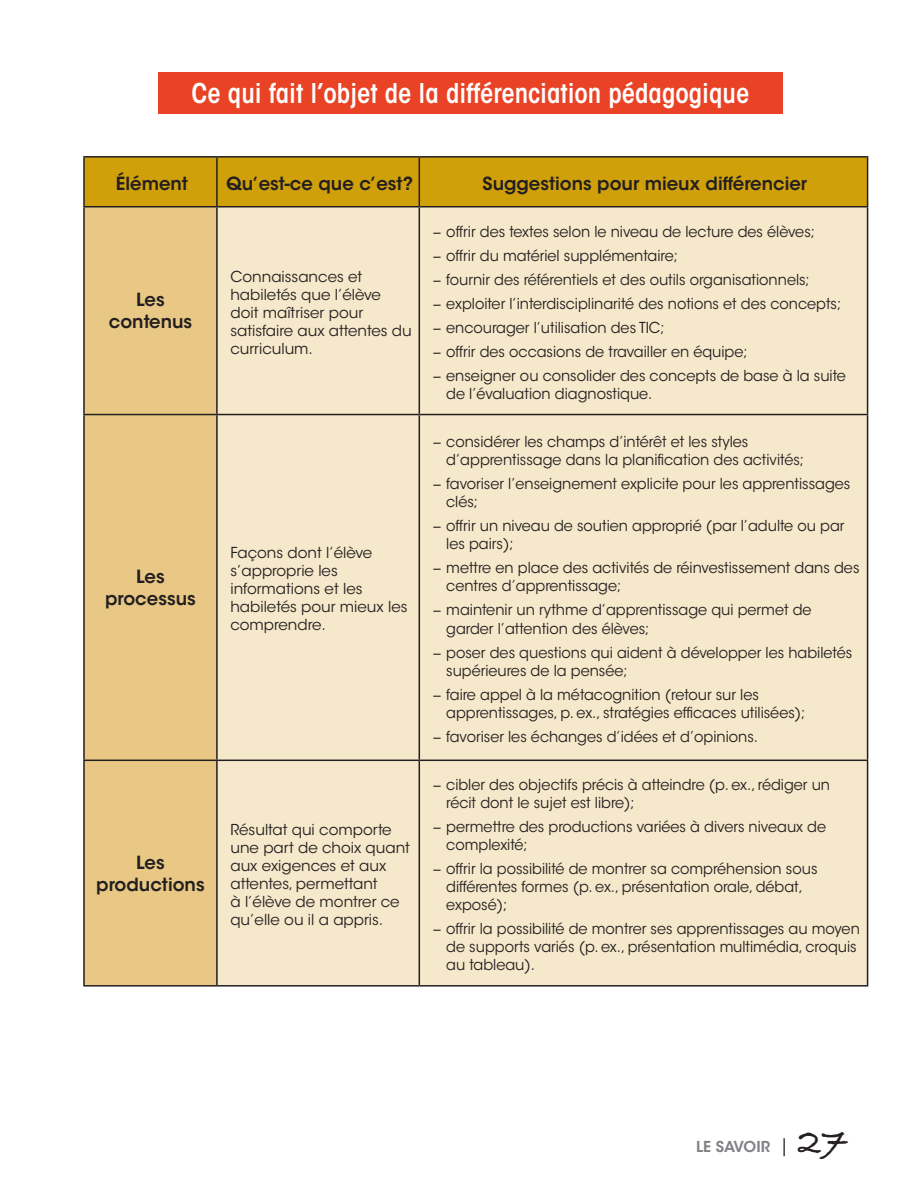
<style>
.page{position:relative;width:919px;height:1189px;background:#fff}
.page>*{position:absolute;margin:0;border:0;box-sizing:border-box;transform-origin:0 0}
.t1{font:600 condensed 27px "ITC Avant Garde Std";color:#fff}
.t2{font:600 18px/21.6px "ITC Avant Garde Std";color:#231f20;text-align:center}
.t3{font:15px/18px "ITC Avant Garde Std";color:#231f20;scale:.96 1}
.t4{font:15px/18px "ITC Avant Garde Std";color:#231f20}
.t5{font:600 15px "ITC Avant Garde Std";color:#808285}
.s1{font-family:"Bradley Hand ITCTT Bold";font-weight:400;font-size:18px;color:#231f20}
.s2{font-family:"Bradley Hand ITCTT Bold";font-weight:400;font-size:37.5px;color:#231f20}
</style>
<div class="page">
<div style="left:158px;top:72px;width:624px;height:42px;background:#e94224"></div>
<div style="left:85px;top:157px;width:781px;height:49px;background:#d0a00a"></div>
<div style="left:85px;top:207px;width:131px;height:777px;background:#e8c884"></div>
<div style="left:218px;top:207px;width:648px;height:777px;background:#f6e8ca"></div>
<hr style="left:83px;top:156px;width:134px;height:1px;background:#231f20">
<hr style="left:83px;top:157px;width:2px;height:49px;background:#231f20">
<hr style="left:217px;top:156px;width:202px;height:1px;background:#231f20">
<hr style="left:216px;top:157px;width:2px;height:49px;background:#231f20">
<hr style="left:419px;top:156px;width:449px;height:1px;background:#231f20">
<hr style="left:418px;top:157px;width:2px;height:49px;background:#231f20">
<hr style="left:866px;top:157px;width:2px;height:49px;background:#231f20">
<hr style="left:83px;top:206px;width:134px;height:1px;background:#231f20">
<hr style="left:83px;top:207px;width:2px;height:206px;background:#231f20">
<hr style="left:217px;top:206px;width:202px;height:1px;background:#231f20">
<hr style="left:216px;top:207px;width:2px;height:206px;background:#231f20">
<hr style="left:419px;top:206px;width:449px;height:1px;background:#231f20">
<hr style="left:418px;top:207px;width:2px;height:206px;background:#231f20">
<hr style="left:866px;top:207px;width:2px;height:206px;background:#231f20">
<hr style="left:83px;top:413px;width:134px;height:2px;background:#231f20">
<hr style="left:83px;top:415px;width:2px;height:344px;background:#231f20">
<hr style="left:217px;top:413px;width:202px;height:2px;background:#231f20">
<hr style="left:216px;top:415px;width:2px;height:344px;background:#231f20">
<hr style="left:419px;top:413px;width:449px;height:2px;background:#231f20">
<hr style="left:418px;top:415px;width:2px;height:344px;background:#231f20">
<hr style="left:866px;top:415px;width:2px;height:344px;background:#231f20">
<hr style="left:83px;top:759px;width:134px;height:2px;background:#231f20">
<hr style="left:83px;top:761px;width:2px;height:223px;background:#231f20">
<hr style="left:217px;top:759px;width:202px;height:2px;background:#231f20">
<hr style="left:216px;top:761px;width:2px;height:223px;background:#231f20">
<hr style="left:419px;top:759px;width:449px;height:2px;background:#231f20">
<hr style="left:418px;top:761px;width:2px;height:223px;background:#231f20">
<hr style="left:866px;top:761px;width:2px;height:223px;background:#231f20">
<hr style="left:83px;top:984px;width:134px;height:2px;background:#231f20">
<hr style="left:217px;top:984px;width:202px;height:2px;background:#231f20">
<hr style="left:419px;top:984px;width:449px;height:2px;background:#231f20">
<h1 class="t1" style="left:192px;top:76px;width:559px">Ce qui fait l’objet de la différenciation pédagogique</h1>
<p class="t2" style="left:116px;top:172px;width:74px">Élément</p>
<p class="t2" style="left:226px;top:172px;width:188px">Qu’est-ce que c’est?</p>
<p class="t2" style="left:482px;top:172px;width:326px">Suggestions pour mieux différencier</p>
<p class="t2" style="left:109px;top:289px;width:85px">Les contenus</p>
<p class="t2" style="left:105px;top:565px;width:92px">Les processus</p>
<p class="t2" style="left:96px;top:851px;width:110px">Les productions</p>
<p class="t4" style="left:230px;top:267px;width:183px">Connaissances et habiletés que l’élève doit maîtriser pour satisfaire aux attentes du curriculum.</p>
<p class="t4" style="left:230px;top:544px;width:179px">Façons dont l’élève s’approprie les informations et les habiletés pour mieux les comprendre.</p>
<p class="t4" style="left:230px;top:820px;width:181px">Résultat qui comporte une part de choix quant aux exigences et aux attentes, permettant<br>à l’élève de montrer ce qu’elle ou il a appris.</p>
<p class="t3" style="left:432px;top:219px;width:432px;line-height:24px">− offrir des textes selon le niveau de lecture des élèves;<br>− offrir du matériel supplémentaire;<br>− fournir des référentiels et des outils organisationnels;<br>− exploiter l’interdisciplinarité des notions et des concepts; − encourager l’utilisation des TIC;<br>− offrir des occasions de travailler en équipe;<br>− enseigner ou consolider des concepts de base à la suite</p>
<p class="t3" style="left:446px;top:384px;width:216px">de l’évaluation diagnostique.</p>
<p class="t3" style="left:446px;top:433px;width:374px;text-indent:-13px">− considérer les champs d’intérêt et les styles d’apprentissage dans la planification des activités;</p>
<p class="t3" style="left:446px;top:475px;width:422px;text-indent:-13px">− favoriser l’enseignement explicite pour les apprentissages clés;</p>
<p class="t3" style="left:446px;top:517px;width:416px;text-indent:-13px">− offrir un niveau de soutien approprié (par l’adulte ou par les pairs);</p>
<p class="t3" style="left:446px;top:559px;width:432px;text-indent:-13px">− mettre en place des activités de réinvestissement dans des centres d’apprentissage;</p>
<p class="t3" style="left:446px;top:601px;width:382px;text-indent:-13px">− maintenir un rythme d’apprentissage qui permet de garder l’attention des élèves;</p>
<p class="t3" style="left:446px;top:643px;width:424px;text-indent:-13px">− poser des questions qui aident à développer les habiletés supérieures de la pensée;</p>
<p class="t3" style="left:446px;top:685px;width:375px;text-indent:-13px">− faire appel à la métacognition (retour sur les apprentissages, p. ex., stratégies efficaces utilisées);</p>
<p class="t3" style="left:432px;top:727px;width:340px">− favoriser les échanges d’idées et d’opinions.</p>
<p class="t3" style="left:446px;top:775px;width:401px;text-indent:-13px">− cibler des objectifs précis à atteindre (p. ex., rédiger un récit dont le sujet est libre);</p>
<p class="t3" style="left:446px;top:817px;width:397px;text-indent:-13px">− permettre des productions variées à divers niveaux de complexité;</p>
<p class="t3" style="left:446px;top:859px;width:388px;text-indent:-13px">− offrir la possibilité de montrer sa compréhension sous différentes formes (p. ex., présentation orale, débat, exposé);</p>
<p class="t3" style="left:446px;top:919px;width:432px;text-indent:-13px">− offrir la possibilité de montrer ses apprentissages au moyen de supports variés (p. ex., présentation multimédia, croquis au tableau).</p>
<p class="t5" style="left:696px;top:1136px;width:152px">LE SAVOIR <span class="s1">|</span> <span class="s2">27</span></p>
</div>
